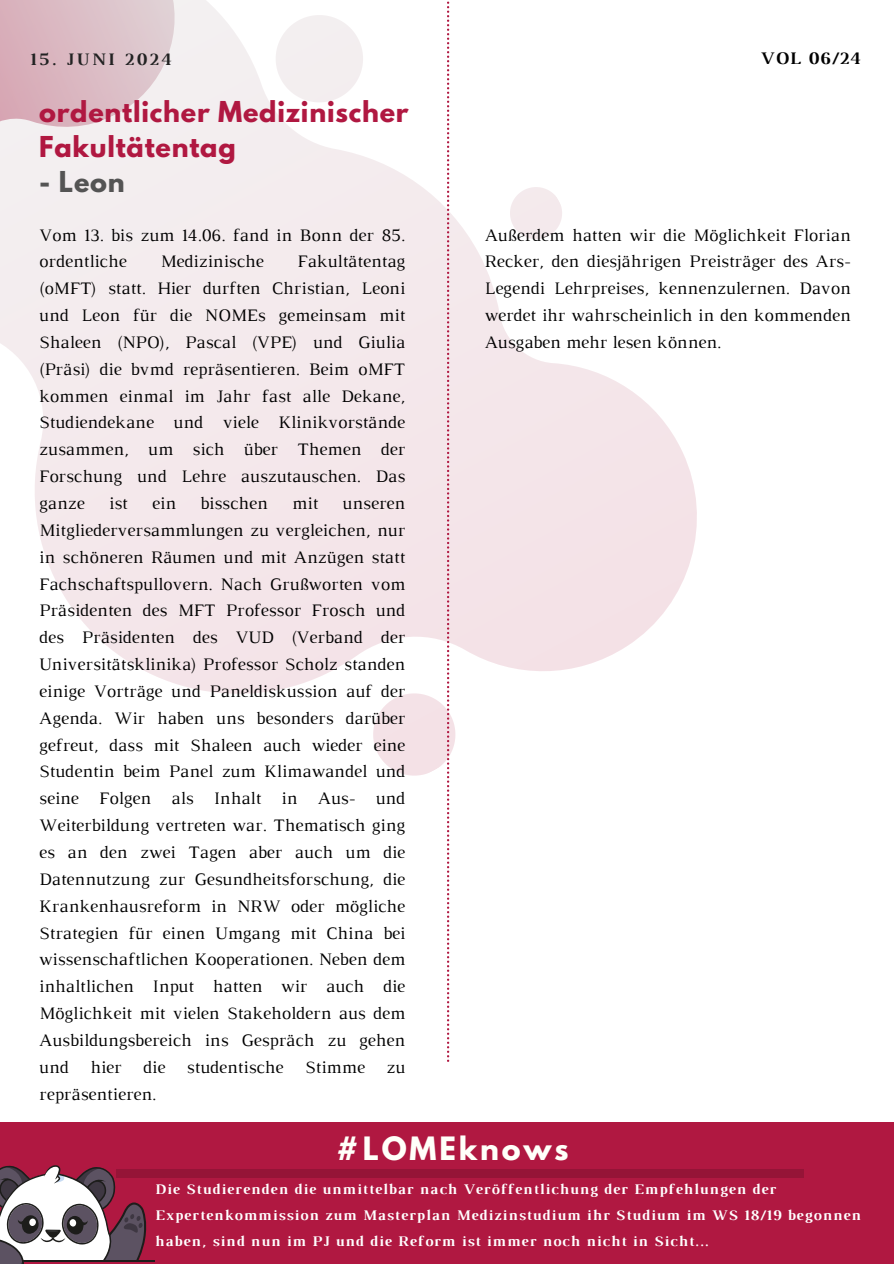
<style>
.page{position:relative;width:894px;height:1264px;background:#fff}
.page>*{position:absolute;margin:0;border:0;box-sizing:border-box;transform-origin:0 0}
.t1{font:700 28.5px "League Spartan";letter-spacing:.1em;color:#fffff9}
.t2{font:700 25.5px/34.8px "League Spartan";letter-spacing:.03em;color:#b01841}
.t3{font:700 25.5px "League Spartan";color:#545454}
.t4{font:700 18px "Luthier";letter-spacing:.07em;color:#000}
.t5{font:17.85px/26.8px "Luthier";color:#000;text-align:justify}
.t6{font:700 17.85px "Luthier";letter-spacing:.14em;color:#222}
.t7{font:700 15px/26px "Luthier";letter-spacing:.07em;color:#fff}
</style>
<div class="page">
<svg style="left:0;top:239px;width:697px;height:455px;fill:#f4e9ec"></svg>
<svg style="left:500px;top:187px;width:71px;height:61px"></svg>
<svg style="left:0;top:0;width:260px;height:242px;fill:#f3eeef"></svg>
<div style="left:0;top:1122px;width:893px;height:141px;background:#b01841"></div>
<div style="left:116px;top:1169px;width:688px;height:8px;background:#951437"></div>
<svg style="left:260px;top:1px;width:210px;height:1060px"></svg>
<hr style="left:0;top:1259px;width:154px;height:2px;background:#1d1d1b">
<svg style="left:0;top:1165px;width:148px;height:98px"></svg>
<p class="t6" style="left:30px;top:52px;width:143px">15. JUNI 2024</p>
<h2 class="t4" style="left:760px;top:52px;width:101px">VOL 06/24</h2>
<h3 class="t2" style="left:39px;top:98px;width:371px">ordentlicher Medizinischer<br>Fakultätentag</h3>
<h3 class="t3" style="left:39px;top:169px;width:87px">- Leon</h3>
<h3 class="t5" style="left:39px;top:223px;width:367px">Vom 13. bis zum 14.06. fand in Bonn der 85. ordentliche</h3>
<h3 class="t5" style="left:39px;top:249px;width:367px;text-indent:258px">Fakultätentag (oMFT) statt. Hier durften Christian, Leoni und Leon für die NOMEs gemeinsam mit Shaleen (NPO), Pascal (VPE) und Giulia (Präsi) die bvmd repräsentieren. Beim oMFT kommen einmal im Jahr fast alle Dekane, Studiendekane und viele Klinikvorstände zusammen, um sich über Themen der Forschung und Lehre auszutauschen. Das ganze</h3>
<h3 class="t5" style="left:160px;top:249px;width:105px">Medizinische</h3>
<h3 class="t5" style="left:109px;top:491px;width:20px">ist</h3>
<h3 class="t5" style="left:152px;top:491px;width:25px">ein</h3>
<h3 class="t5" style="left:200px;top:491px;width:69px">bisschen</h3>
<h3 class="t5" style="left:292px;top:491px;width:27px">mit</h3>
<h3 class="t5" style="left:39px;top:491px;width:367px;text-indent:303px">unseren Mitgliederversammlungen zu vergleichen, nur in schöneren Räumen und mit Anzügen statt Fachschaftspullovern. Nach Grußworten vom Präsidenten des MFT Professor Frosch und des Präsidenten des VUD (Verband der Universitätsklinika) Professor Scholz standen einige Vorträge und Paneldiskussion auf der Agenda. Wir haben uns besonders darüber gefreut, dass mit Shaleen auch wieder eine Studentin beim Panel zum Klimawandel und seine Folgen als Inhalt in Aus- und Weiterbildung vertreten war. Thematisch ging es an den zwei Tagen aber auch um die Datennutzung zur Gesundheitsforschung, die Krankenhausreform in NRW oder mögliche Strategien für einen Umgang mit China bei wissenschaftlichen Kooperationen. Neben dem inhaltlichen Input hatten wir auch die Möglichkeit mit vielen Stakeholdern aus dem Ausbildungsbereich ins Gespräch zu gehen und hier die studentische Stimme zu repräsentieren.</h3>
<h4 class="t5" style="left:484px;top:223px;width:367px">Außerdem hatten wir die Möglichkeit Florian Recker, den diesjährigen Preisträger des Ars-Legendi Lehrpreises, kennenzulernen. Davon werdet ihr wahrscheinlich in den kommenden Ausgaben mehr lesen können.</h4>
<p class="t1" style="left:336px;top:1134px;width:234px">#LOMEknows</p>
<h4 class="t7" style="left:155px;top:1177px;width:707px">Die Studierenden die unmittelbar nach Veröffentlichung der Empfehlungen der<br>Expertenkommission zum Masterplan Medizinstudium ihr Studium im WS 18/19 begonnen haben, sind nun im PJ und die Reform ist immer noch nicht in Sicht...</h4>
</div>
